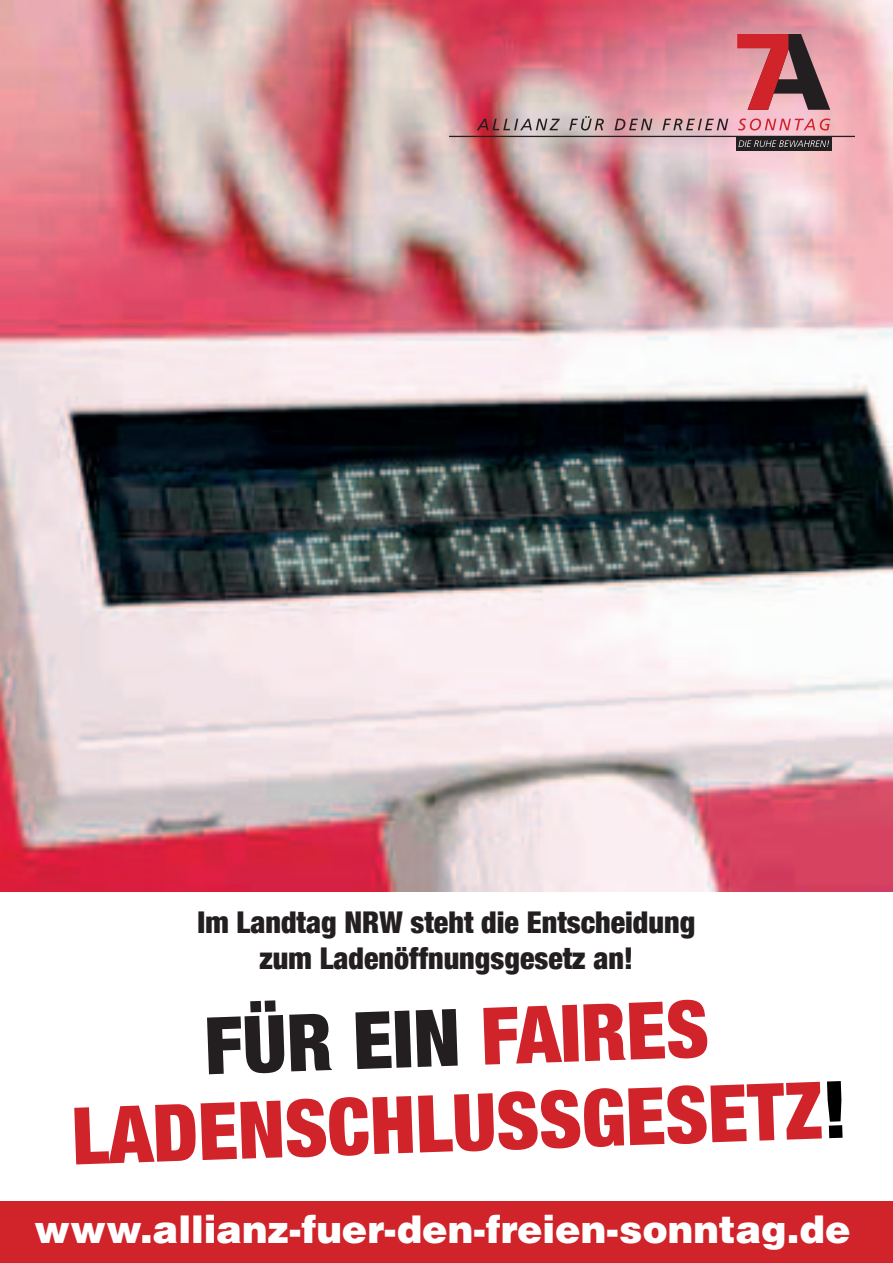
<style>
.page{position:relative;width:893px;height:1263px;background:#fff}
.page>*{position:absolute;margin:0;border:0;box-sizing:border-box;transform-origin:0 0}
.t1{font:900 condensed 79.35px "Helvetica Neue";color:#d1232a}
.t2{font:900 condensed 79.35px "Helvetica Neue";color:#231f20}
.t3{font:900 38.25px "Helvetica LT Std";color:#fff}
.t4{font:900 condensed 30px "Helvetica Neue";color:#231f20}
.s1{color:#d1232a}
.s2{color:#000}
</style>
<div class="page">
<img style="left:0;top:0;width:893px;height:891px">
<div style="left:0;top:1201px;width:893px;height:62px;background:#d1232a"></div>
<svg style="left:477px;top:119px;width:83px;height:11px"></svg>
<hr style="left:449px;top:136px;width:406px;height:1px;background:#231f20">
<svg style="left:569px;top:116px;width:35px;height:15px"></svg>
<svg style="left:614px;top:119px;width:38px;height:11px"></svg>
<svg style="left:662px;top:119px;width:66px;height:11px"></svg>
<svg style="left:738px;top:118px;width:92px;height:13px"></svg>
<svg style="left:737px;top:34px;width:93px;height:76px;background:#ae6168"></svg>
<div style="left:736px;top:137px;width:96px;height:13px;background:#231f20"></div>
<svg style="left:738px;top:140px;width:91px;height:7px"></svg>
<p class="t4" style="left:198px;top:897px;width:499px">Im Landtag NRW steht die Entscheidung</p>
<p class="t4" style="left:260px;top:933px;width:375px">zum Ladenöffnungsgesetz an!</p>
<p class="t2" style="left:202px;top:981px;width:506px;rotate:-2deg">FÜR EIN <span class="s1">FAIRES</span></p>
<p class="t1" style="left:69px;top:1071px;width:777px;rotate:-2deg">LADENSCHLUSSGESETZ<span class="s2">!</span></p>
<p class="t3" style="left:34px;top:1204px;width:818px">www.allianz-fuer-den-freien-sonntag.de</p>
</div>
